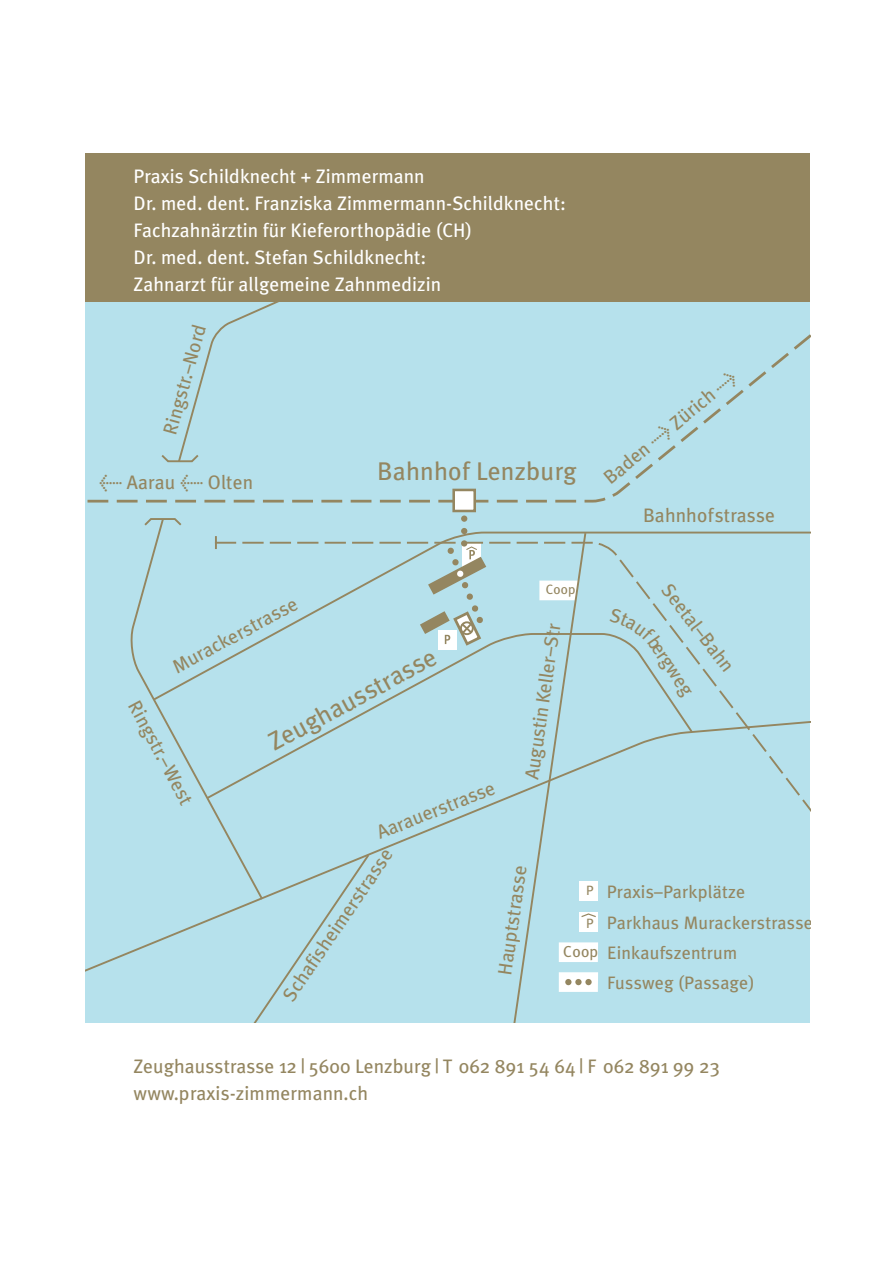
<style>
.page{position:relative;width:893px;height:1263px;background:#fff}
.page>*{position:absolute;margin:0;border:0;box-sizing:border-box;transform-origin:0 0}
.t1{font:25.5px "Meta Plus";letter-spacing:.01em;color:#948660}
.t2{font:19.5px/27px "Meta Plus";letter-spacing:.005em;color:#948660}
.t3{font:19.5px/27px "Meta Plus";letter-spacing:.005em;color:#fff}
.t4{font:18px "Meta Plus";letter-spacing:.01em;color:#948660}
.t5{font:13.5px "Meta Plus";color:#948660}
.s1{font-size:15.9px}
</style>
<div class="page">
<div style="left:85px;top:153px;width:725px;height:165px;background:#948660"></div>
<div style="left:85px;top:302px;width:725px;height:721px;background:#b6e1ec"></div>
<svg style="left:443px;top:531px;width:367px;height:10px"></svg>
<svg style="left:130px;top:527px;width:112px;height:337px"></svg>
<svg style="left:242px;top:852px;width:129px;height:171px"></svg>
<svg style="left:144px;top:518px;width:38px;height:9px"></svg>
<svg style="left:87px;top:325px;width:723px;height:178px"></svg>
<div style="left:559px;top:972px;width:39px;height:20px;background:#fff"></div>
<svg style="left:511px;top:531px;width:86px;height:492px"></svg>
<div style="left:461px;top:515px;width:6px;height:7px;background:#948660;border-radius:50%"></div>
<svg style="left:461px;top:528px;width:6px;height:6px"></svg>
<div style="left:452px;top:489px;width:24px;height:23px;background:#fff;border:3px solid #948660"></div>
<svg style="left:213px;top:541px;width:597px;height:281px"></svg>
<svg style="left:420px;top:546px;width:66px;height:101px"></svg>
<svg style="left:609px;top:608px;width:55px;height:42px"></svg>
<p class="t3" style="left:134px;top:163px;width:434px">Praxis Schildknecht + Zimmermann<br>Dr. med. dent. Franziska Zimmermann-Schildknecht:<br>Fachzahnärztin für Kieferorthopädie (CH)<br>Dr. med. dent. Stefan Schildknecht:<br>Zahnarzt für allgemeine Zahnmedizin</p>
<p class="t2" style="left:156px;top:431px;width:115px;rotate:-74deg">Ringstr.–Nord</p>
<p class="t2" style="left:99px;top:469px;width:156px">&lt; Aarau &lt; Olten</p>
<h1 class="t1" style="left:377px;top:456px;width:201px">Bahnhof Lenzburg</h1>
<p class="t2" style="left:597px;top:469px;width:167px;rotate:-39deg">Baden &gt; Zürich &gt;</p>
<p class="t2" style="left:643px;top:501px;width:133px">Bahnhofstrasse</p>
<p class="t2" style="left:677px;top:577px;width:107px;rotate:53deg">Seetal–Bahn</p>
<p class="t5" style="left:546px;top:582px;width:31px">Coop</p>
<p class="t2" style="left:167px;top:655px;width:140px;rotate:-28deg">Murackerstrasse</p>
<p class="t2" style="left:518px;top:777px;width:159px;rotate:-82deg">AugustinKeller–Str</p>
<p class="t2" style="left:668px;top:637px;width:61px;rotate:56deg">ergweg</p>
<h1 class="t1" style="left:263px;top:730px;width:188px;rotate:-28deg">Zeughausstrasse</h1>
<p class="t2" style="left:146px;top:695px;width:116px;rotate:62deg">Ringstr.–West</p>
<p class="t2" style="left:373px;top:821px;width:127px;rotate:-22deg">Aarauerstrasse</p>
<p class="t2" style="left:276px;top:991px;width:181px;rotate:-56deg">Schafisheimerstrasse</p>
<p class="t2" style="left:491px;top:973px;width:112px;rotate:-82deg">Hauptstrasse</p>
<p class="t4" style="left:607px;top:881px;width:140px">Praxis–Parkplätze</p>
<p class="t4" style="left:607px;top:912px;width:208px">Parkhaus Murackerstrasse</p>
<p class="t4" style="left:563px;top:942px;width:176px"><span class="s1">Coop</span> Einkaufszentrum</p>
<p class="t4" style="left:607px;top:972px;width:149px">Fussweg (Passage)</p>
<p class="t5" style="left:586px;top:883px;width:9px">P</p>
<p class="t5" style="left:586px;top:915px;width:9px">P</p>
<p class="t2" style="left:134px;top:1052px;width:588px">Zeughausstrasse 12 | 5600 Lenzburg | T 062 891 54 64 | F 062 891 99 23 www.praxis-zimmermann.ch</p>
</div>
